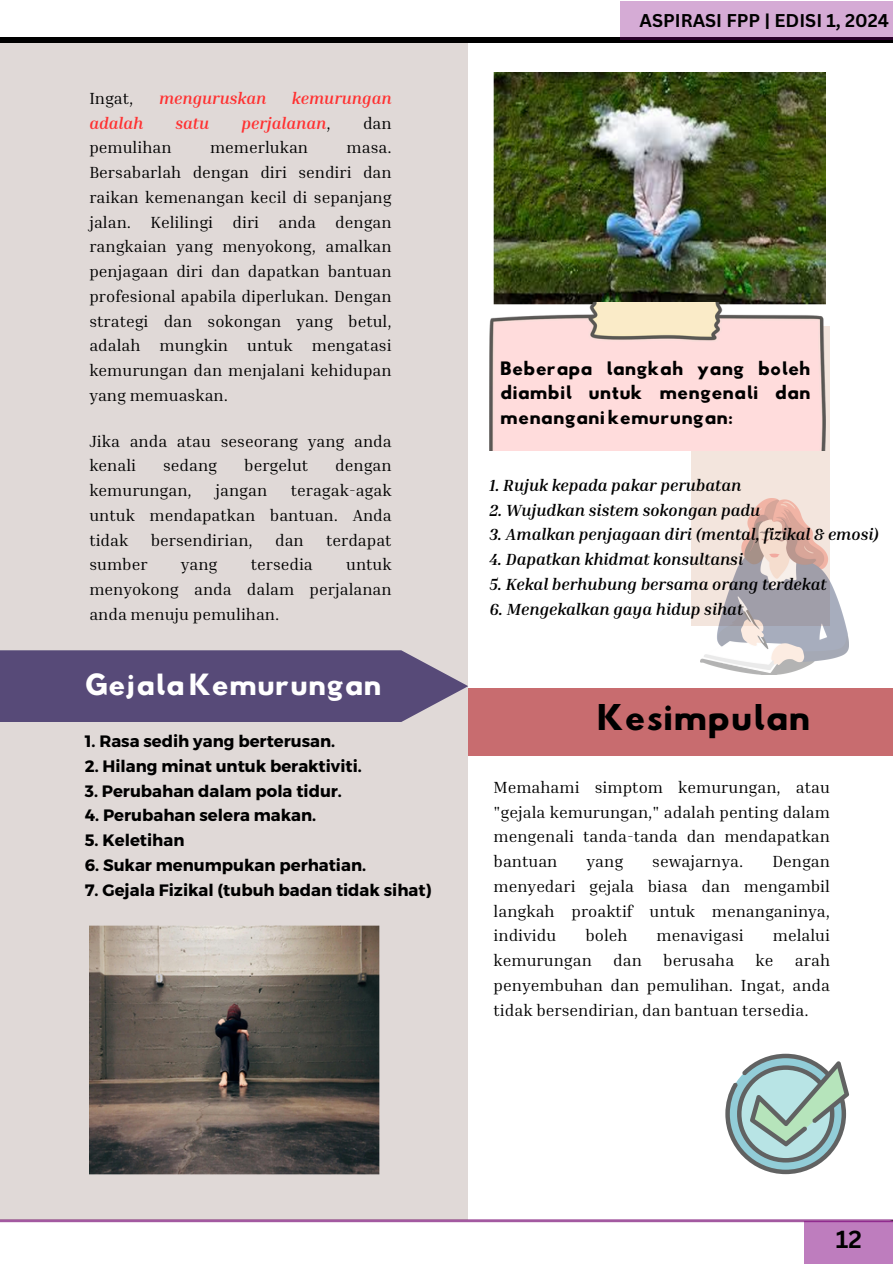
<style>
.page{position:relative;width:893px;height:1264px;background:#fff}
.page>*{position:absolute;margin:0;border:0;box-sizing:border-box;transform-origin:0 0}
.t1{font:31.5px "Hussar Bd";color:#000}
.t2{font:25.95px "Hussar Bd";color:#fff}
.t3{font:700 24px "Canva Sans";color:#000}
.t4{font:700 18px "Canva Sans";color:#000}
.t5{font:16.5px/24.8px "Inria Serif";color:#000;text-align:justify}
.t6{font:italic 700 16.5px "Inria Serif";color:#000}
.t7{font:700 16.5px "Montserrat";color:#000}
.t8{font:16.5px/24.8px "Hussar Bd";color:#000;text-align:justify}
.t9{font:italic 700 16.5px "Inria Serif";color:#ff3131}
.s1{font-weight:400;font-style:normal;color:#000}
</style>
<div class="page">
<hr style="left:0;top:38px;width:892px;height:4px;background:#000">
<div style="left:620px;top:1px;width:272px;height:39px;background:#d5abd5"></div>
<svg style="left:0;top:1219px;width:892px;height:3px;background:#a968a5"></svg>
<div style="left:804px;top:1220px;width:88px;height:43px;background:#be7dbe"></div>
<div style="left:0;top:43px;width:468px;height:1176px;background:#e0d9d7"></div>
<div style="left:691px;top:327px;width:139px;height:298px;background:#f3e5dd"></div>
<img style="left:493px;top:72px;width:332px;height:230px">
<img style="left:89px;top:925px;width:291px;height:249px">
<div style="left:468px;top:688px;width:424px;height:68px;background:#c86c6f"></div>
<img style="left:489px;top:302px;width:336px;height:149px">
<img style="left:700px;top:499px;width:148px;height:175px">
<svg style="left:725px;top:1053px;width:124px;height:121px"></svg>
<h4 class="t5" style="left:89px;top:85px;width:46px">Ingat,</h4>
<h4 class="t9" style="left:159px;top:88px;width:109px">menguruskan</h4>
<h4 class="t9" style="left:292px;top:88px;width:101px">kemurungan</h4>
<h4 class="t9" style="left:89px;top:112px;width:55px">adalah</h4>
<h4 class="t9" style="left:175px;top:112px;width:35px">satu</h4>
<h4 class="t9" style="left:241px;top:112px;width:91px">perjalanan<span class="s1">,</span></h4>
<h4 class="t5" style="left:363px;top:110px;width:30px">dan</h4>
<h4 class="t5" style="left:89px;top:135px;width:84px">pemulihan</h4>
<h4 class="t5" style="left:210px;top:135px;width:99px">memerlukan</h4>
<h4 class="t5" style="left:89px;top:135px;width:304px;text-indent:257px">masa.<br>Bersabarlah dengan diri sendiri dan raikan kemenangan kecil di sepanjang jalan. Kelilingi diri anda dengan rangkaian yang menyokong, amalkan penjagaan diri dan dapatkan bantuan profesional apabila diperlukan. Dengan strategi dan sokongan yang betul, adalah mungkin untuk mengatasi kemurungan dan menjalani kehidupan yang memuaskan.</h4>
<p class="t5" style="left:89px;top:428px;width:304px">Jika anda atau seseorang yang anda kenali</p>
<p class="t5" style="left:163px;top:453px;width:56px">sedang</p>
<p class="t5" style="left:244px;top:453px;width:65px">bergelut</p>
<p class="t5" style="left:335px;top:453px;width:58px">dengan</p>
<p class="t5" style="left:89px;top:477px;width:104px">kemurungan,</p>
<p class="t5" style="left:215px;top:477px;width:53px">jangan</p>
<p class="t5" style="left:89px;top:477px;width:304px;text-indent:201px">teragak-agak untuk mendapatkan bantuan. Anda tidak</p>
<p class="t5" style="left:151px;top:527px;width:103px">bersendirian,</p>
<p class="t5" style="left:275px;top:527px;width:30px">dan</p>
<p class="t5" style="left:326px;top:527px;width:67px">terdapat</p>
<p class="t5" style="left:89px;top:552px;width:304px;text-indent:257px">untuk menyokong anda dalam perjalanan anda menuju pemulihan.</p>
<p class="t5" style="left:89px;top:552px;width:60px">sumber</p>
<p class="t5" style="left:181px;top:552px;width:38px">yang</p>
<p class="t5" style="left:251px;top:552px;width:64px">tersedia</p>
<p class="t2" style="left:85px;top:671px;width:298px">Gejala Kemurungan</p>
<p class="t7" style="left:85px;top:730px;width:252px">1. Rasa sedih yang berterusan.</p>
<p class="t7" style="left:85px;top:755px;width:278px">2. Hilang minat untuk beraktiviti.</p>
<p class="t7" style="left:85px;top:780px;width:259px">3. Perubahan dalam pola tidur.</p>
<p class="t7" style="left:85px;top:804px;width:233px">4. Perubahan selera makan.</p>
<p class="t7" style="left:85px;top:829px;width:101px">5. Keletihan</p>
<p class="t7" style="left:85px;top:854px;width:283px">6. Sukar menumpukan perhatian.</p>
<p class="t7" style="left:85px;top:879px;width:348px">7. Gejala Fizikal (tubuh badan tidak sihat)</p>
<p class="t4" style="left:639px;top:8px;width:251px">ASPIRASI FPP | EDISI 1, 2024</p>
<h4 class="t8" style="left:500px;top:358px;width:312px">Beberapa langkah yang boleh diambil untuk mengenali dan menangani kemurungan:</h4>
<h4 class="t6" style="left:489px;top:474px;width:253px">1. Rujuk kepada pakar perubatan</h4>
<h4 class="t6" style="left:489px;top:499px;width:272px">2. Wujudkan sistem sokongan padu</h4>
<h4 class="t6" style="left:489px;top:524px;width:391px">3. Amalkan penjagaan diri (mental, fizikal &amp; emosi)</h4>
<h4 class="t6" style="left:489px;top:549px;width:255px">4. Dapatkan khidmat konsultansi</h4>
<h4 class="t6" style="left:489px;top:573px;width:338px">5. Kekal berhubung bersama orang terdekat</h4>
<h4 class="t6" style="left:489px;top:598px;width:255px">6. Mengekalkan gaya hidup sihat</h4>
<h1 class="t1" style="left:597px;top:702px;width:215px">Kesimpulan</h1>
<p class="t5" style="left:493px;top:774px;width:338px">Memahami simptom kemurungan, atau "gejala kemurungan," adalah penting dalam mengenali tanda-tanda dan mendapatkan bantuan</p>
<p class="t5" style="left:586px;top:848px;width:38px">yang</p>
<p class="t5" style="left:652px;top:848px;width:93px">sewajarnya.</p>
<p class="t5" style="left:493px;top:848px;width:338px;text-indent:279px">Dengan menyedari gejala biasa dan mengambil langkah proaktif untuk menanganinya, individu</p>
<p class="t5" style="left:585px;top:922px;width:44px">boleh</p>
<p class="t5" style="left:656px;top:922px;width:89px">menavigasi</p>
<p class="t5" style="left:772px;top:922px;width:59px">melalui</p>
<p class="t5" style="left:493px;top:947px;width:100px">kemurungan</p>
<p class="t5" style="left:613px;top:947px;width:30px">dan</p>
<p class="t5" style="left:663px;top:947px;width:72px">berusaha</p>
<p class="t5" style="left:755px;top:947px;width:19px">ke</p>
<p class="t5" style="left:493px;top:947px;width:338px;text-indent:301px">arah penyembuhan dan pemulihan. Ingat, anda tidak bersendirian, dan bantuan tersedia.</p>
<h2 class="t3" style="left:835px;top:1221px;width:28px">12</h2>
</div>
